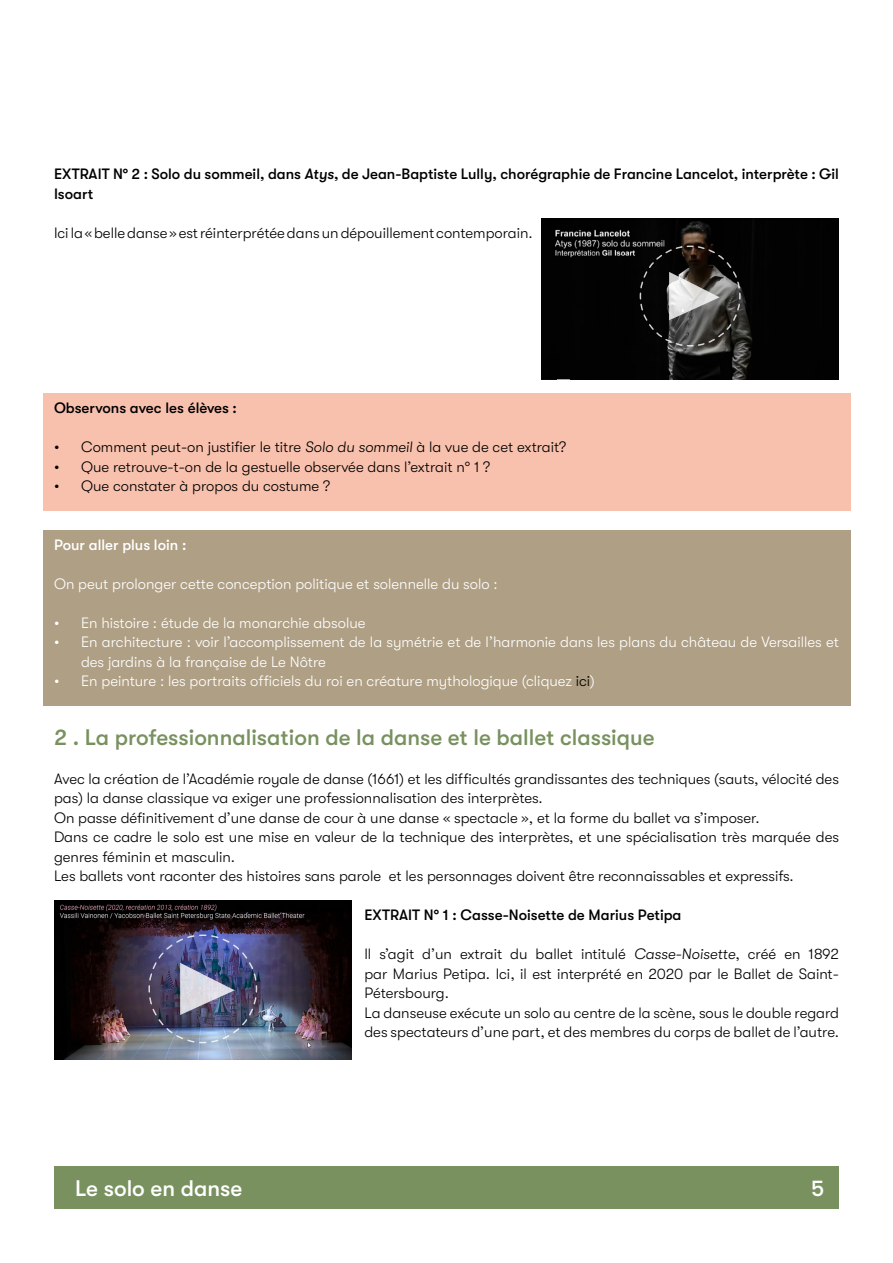
<style>
.page{position:relative;width:893px;height:1263px;background:#fff}
.page>*{position:absolute;margin:0;border:0;box-sizing:border-box;transform-origin:0 0}
.t1{font:500 22.5px "GT Walsheim";color:#78915f}
.t2{font:500 22.5px "GT Walsheim";color:#fff}
.t3{font:300 15px/19.5px "GT Walsheim";color:#000}
.t4{font:300 15px/19.5px "GT Walsheim";color:#fff}
.t5{font:500 15px/19.5px "GT Walsheim";color:#000}
.t6{font:500 15px "GT Walsheim";color:#fff}
.s1{font-style:italic}
.s2{color:#000}
</style>
<div class="page">
<div style="left:54px;top:1166px;width:785px;height:43px;background:#78915f"></div>
<div style="left:43px;top:530px;width:807px;height:176px;background:#af9f84"></div>
<div style="left:43px;top:394px;width:807px;height:117px;background:#f8c1ad"></div>
<img style="left:541px;top:218px;width:298px;height:162px">
<svg style="left:639px;top:245px;width:102px;height:102px;background:#42403e"></svg>
<img style="left:54px;top:901px;width:298px;height:158px">
<img style="left:148px;top:934px;width:110px;height:110px">
<p class="t5" style="left:54px;top:164px;width:786px">EXTRAIT N° 2 : Solo du sommeil, dans <span class="s1">Atys</span>, de Jean-Baptiste Lully, chorégraphie de Francine Lancelot, interprète : Gil<br>Isoart</p>
<p class="t3" style="left:54px;top:223px;width:480px">Ici la « belle danse » est réinterprétée dans un dépouillement contemporain.</p>
<p class="t5" style="left:54px;top:398px;width:184px">Observons avec les élèves :</p>
<p class="t3" style="left:54px;top:437px;width:514px">• Comment peut-on justifier le titre <span class="s1">Solo du sommeil</span> à la vue de cet extrait?</p>
<p class="t3" style="left:54px;top:457px;width:438px">• Que retrouve-t-on de la gestuelle observée dans l’extrait n° 1 ?</p>
<p class="t3" style="left:54px;top:476px;width:278px">• Que constater à propos du costume ?</p>
<p class="t6" style="left:54px;top:536px;width:134px">Pour aller plus loin :</p>
<p class="t4" style="left:54px;top:574px;width:445px">On peut prolonger cette conception politique et solennelle du solo :</p>
<p class="t4" style="left:54px;top:613px;width:313px">• En histoire : étude de la monarchie absolue</p>
<p class="t4" style="left:81px;top:632px;width:759px;text-indent:-27px">• En architecture : voir l’accomplissement de la symétrie et de l’harmonie dans les plans du château de Versailles et des jardins à la française de Le Nôtre</p>
<p class="t4" style="left:54px;top:671px;width:542px">• En peinture : les portraits officiels du roi en créature mythologique (cliquez <span class="s2">ici</span>)</p>
<h1 class="t1" style="left:54px;top:724px;width:602px">2 . La professionnalisation de la danse et le ballet classique</h1>
<p class="t3" style="left:54px;top:769px;width:786px">Avec la création de l’Académie royale de danse (1661) et les difficultés grandissantes des techniques (sauts, vélocité des pas) la danse classique va exiger une professionnalisation des interprètes.<br>On passe définitivement d’une danse de cour à une danse « spectacle », et la forme du ballet va s’imposer.<br>Dans ce cadre le solo est une mise en valeur de la technique des interprètes, et une spécialisation très marquée des genres féminin et masculin.<br>Les ballets vont raconter des histoires sans parole et les personnages doivent être reconnaissables et expressifs.</p>
<p class="t5" style="left:364px;top:905px;width:319px">EXTRAIT N° 1 : Casse-Noisette de Marius Petipa</p>
<p class="t3" style="left:364px;top:944px;width:476px">Il s’agit d’un extrait du ballet intitulé <span class="s1">Casse-Noisette</span>, créé en 1892 par Marius Petipa. Ici, il est interprété en 2020 par le Ballet de Saint-Pétersbourg.<br>La danseuse exécute un solo au centre de la scène, sous le double regard des spectateurs d’une part, et des membres du corps de ballet de l’autre.</p>
<h1 class="t2" style="left:75px;top:1176px;width:169px">Le solo en danse</h1>
<h1 class="t2" style="left:811px;top:1176px;width:15px">5</h1>
</div>
